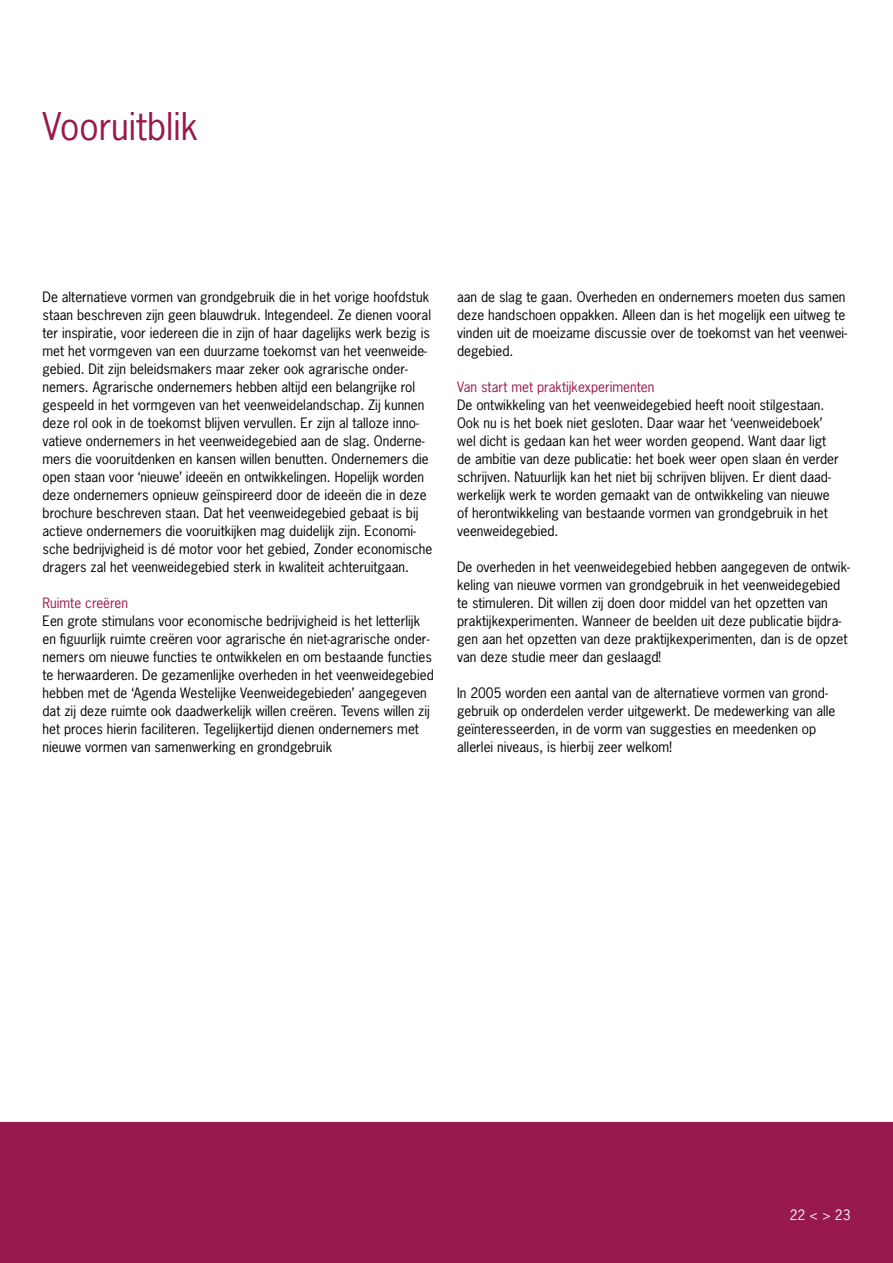
<style>
.page{position:relative;width:893px;height:1263px;background:#fff}
.page>*{position:absolute;margin:0;border:0;box-sizing:border-box;transform-origin:0 0}
.t1{font:36px "News Gothic Std";color:#98194e}
.t2{font:13.5px/18px "News Gothic";color:#000}
.t3{font:13.5px "News Gothic Std";color:#98194e}
.t4{font:13.5px "News Gothic Std";color:#fff}
</style>
<div class="page">
<div style="left:0;top:1123px;width:893px;height:140px;background:#98194e"></div>
<hr style="left:0;top:1122px;width:893px;height:1px;background:#98194e">
<p class="t1" style="left:43px;top:104px;width:157px">Vooruitblik</p>
<p class="t2" style="left:43px;top:288px;width:391px">De alternatieve vormen van grondgebruik die in het vorige hoofdstuk staan beschreven zijn geen blauwdruk. Integendeel. Ze dienen vooral ter inspiratie, voor iedereen die in zijn of haar dagelijks werk bezig is met het vormgeven van een duurzame toekomst van het veenweide&shy;gebied. Dit zijn beleidsmakers maar zeker ook agrarische onder&shy;nemers. Agrarische ondernemers hebben altijd een belangrijke rol gespeeld in het vormgeven van het veenweidelandschap. Zij kunnen deze rol ook in de toekomst blijven vervullen. Er zijn al talloze inno&shy;vatieve ondernemers in het veenweidegebied aan de slag. Onderne&shy;mers die vooruitdenken en kansen willen benutten. Ondernemers die open staan voor ‘nieuwe’ ideeën en ontwikkelingen. Hopelijk worden deze ondernemers opnieuw geïnspireerd door de ideeën die in deze brochure beschreven staan. Dat het veenweidegebied gebaat is bij actieve ondernemers die vooruitkijken mag duidelijk zijn. Economi&shy;sche bedrijvigheid is dé motor voor het gebied, Zonder economische dragers zal het veenweidegebied sterk in kwaliteit achteruitgaan.</p>
<p class="t3" style="left:43px;top:595px;width:87px">Ruimte creëren</p>
<p class="t2" style="left:43px;top:612px;width:393px">Een grote stimulans voor economische bedrijvigheid is het letterlijk en figuurlijk ruimte creëren voor agrarische én niet-agrarische onder&shy;nemers om nieuwe functies te ontwikkelen en om bestaande functies te herwaarderen. De gezamenlijke overheden in het veenweidegebied hebben met de ‘Agenda Westelijke Veenweidegebieden’ aangegeven dat zij deze ruimte ook daadwerkelijk willen creëren. Tevens willen zij het proces hierin faciliteren. Tegelijkertijd dienen ondernemers met nieuwe vormen van samenwerking en grondgebruik</p>
<p class="t2" style="left:457px;top:288px;width:391px;text-align:justify">aan de slag te gaan. Overheden en ondernemers moeten dus samen deze handschoen oppakken. Alleen dan is het mogelijk een uitweg te vinden uit de moeizame discussie over de toekomst van het veenwei&shy;degebied.</p>
<p class="t3" style="left:457px;top:379px;width:199px">Van start met praktijkexperimenten</p>
<p class="t2" style="left:457px;top:396px;width:369px">De ontwikkeling van het veenweidegebied heeft nooit stilgestaan.</p>
<p class="t2" style="left:457px;top:414px;width:383px">Ook nu is het boek niet gesloten. Daar waar het ‘veenweideboek’ wel dicht is gedaan kan het weer worden geopend. Want daar ligt de ambitie van deze publicatie: het boek weer open slaan én verder schrijven. Natuurlijk kan het niet bij schrijven blijven. Er dient daad&shy;werkelijk werk te worden gemaakt van de ontwikkeling van nieuwe of herontwikkeling van bestaande vormen van grondgebruik in het veenweidegebied.</p>
<p class="t2" style="left:457px;top:558px;width:394px">De overheden in het veenweidegebied hebben aangegeven de ontwik&shy;keling van nieuwe vormen van grondgebruik in het veenweidegebied te stimuleren. Dit willen zij doen door middel van het opzetten van praktijkexperimenten. Wanneer de beelden uit deze publicatie bijdra&shy;gen aan het opzetten van deze praktijkexperimenten, dan is de opzet van deze studie meer dan geslaagd!</p>
<p class="t2" style="left:457px;top:684px;width:380px">In 2005 worden een aantal van de alternatieve vormen van grond&shy;gebruik op onderdelen verder uitgewerkt. De medewerking van alle geïnteresseerden, in de vorm van suggesties en meedenken op allerlei niveaus, is hierbij zeer welkom!</p>
<p class="t4" style="left:790px;top:1207px;width:62px">22 &lt; &gt; 23</p>
</div>
